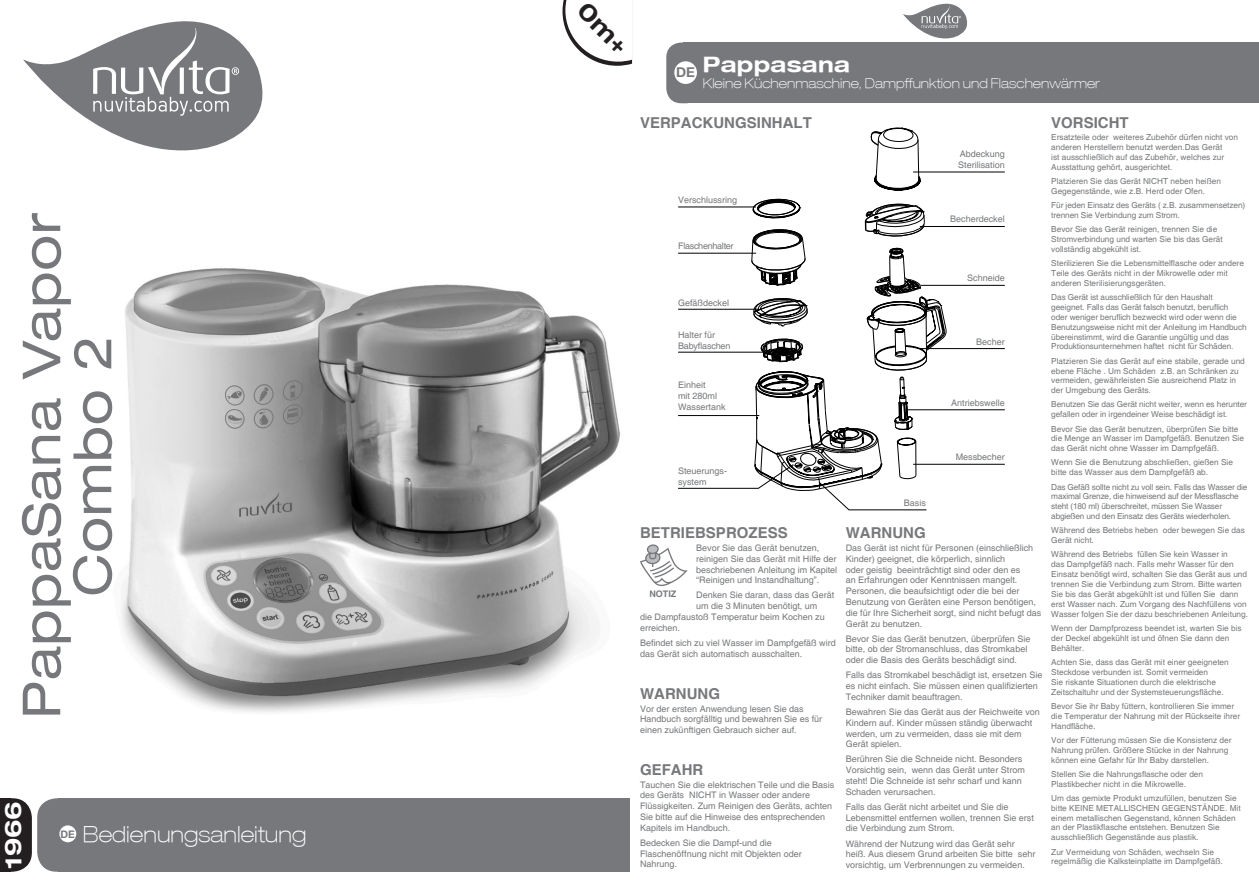
<style>
.page{position:relative;width:1259px;height:893px;background:#fff}
.page>*{position:absolute;margin:0;border:0;box-sizing:border-box;transform-origin:0 0}
.t1{font:expanded 52.5px/51px "Helvetica Neue LT";letter-spacing:.015em;color:#76787b;text-align:center}
.t2{font:700 expanded 22.5px "Helvetica Neue LT";color:#fff}
.t3{font:100 expanded 22.2px "Helvetica Neue LT";color:#fff}
.t4{font:700 expanded 21.3px "Helvetica Neue LT";letter-spacing:.015em;color:#fff}
.t5{font:700 15px "Helvetica";color:#76787b}
.t6{font:100 expanded 13.5px "Helvetica Neue LT";color:#fff}
.t7{font:700 13.5px "Helvetica Neue LT";color:#76787b}
.t8{font:700 10.35px "Helvetica Neue LT";color:#76787b}
.t9{font:9px/10.8px "Helvetica";color:#76787b}
.t10{font:9px/10.8px "Helvetica";letter-spacing:-.02em;color:#76787b}
.t11{font:9px "Helvetica";letter-spacing:-.03em;color:#76787b}
.t12{font:700 9px "Helvetica";color:#76787b}
.t13{font:8.25px/9.9px "Helvetica";color:#76787b}
.t14{font:8.25px/9.9px "Helvetica";letter-spacing:-.02em;color:#76787b}
</style>
<div class="page">
<img style="left:121px;top:268px;width:499px;height:445px">
<div style="left:37px;top:798px;width:43px;height:74px;background:#76787b;border-radius:19px"></div>
<div style="left:58px;top:798px;width:571px;height:74px;background:#76787b"></div>
<svg style="left:11px;top:798px;width:21px;height:74px;background:#3b3738"></svg>
<div style="left:0;top:798px;width:11px;height:74px;background:#231f20"></div>
<svg style="left:23px;top:21px;width:240px;height:129px"></svg>
<div style="left:59px;top:825px;width:17px;height:17px;background:#fff;border-radius:50%"></div>
<div style="left:666px;top:43px;width:35px;height:60px;background:#76787b;border-radius:15px"></div>
<div style="left:684px;top:43px;width:575px;height:60px;background:#76787b"></div>
<div style="left:674px;top:61px;width:23px;height:23px;background:#fff;border-radius:50%"></div>
<svg style="left:640px;top:544px;width:48px;height:42px"></svg>
<svg style="left:678px;top:172px;width:326px;height:338px"></svg>
<svg style="left:871px;top:128px;width:49px;height:62px"></svg>
<hr style="left:920px;top:226px;width:84px;height:1px;background:#000">
<svg style="left:903px;top:3px;width:65px;height:35px"></svg>
<svg style="left:562px;top:0;width:70px;height:66px"></svg>
<p class="t1" style="left:15px;top:719px;width:508px;rotate:-90deg">PappaSana Vapor<br>Combo 2</p>
<p class="t2" style="left:-1px;top:869px;width:69px;rotate:-90deg">1966</p>
<p class="t8" style="left:61px;top:827px;width:16px">DE</p>
<p class="t3" style="left:83px;top:821px;width:225px">Bedienungsanleitung</p>
<p class="t7" style="left:676px;top:64px;width:20px">DE</p>
<p class="t4" style="left:703px;top:51px;width:148px">Pappasana</p>
<p class="t5" style="left:640px;top:113px;width:173px">VERPACKUNGSINHALT</p>
<p class="t6" style="left:703px;top:75px;width:398px">Kleine Küchenmaschine, Dampffunktion und Flaschenwärmer</p>
<p class="t5" style="left:1051px;top:113px;width:79px">VORSICHT</p>
<p class="t13" style="left:1051px;top:133px;width:188px">Ersatzteile oder weiteres Zubehör dürfen nicht von anderen Herstellern benutzt werden.Das Gerät<br>ist ausschließlich auf das Zubehör, welches zur Ausstattung gehört, ausgerichtet.</p>
<p class="t13" style="left:1051px;top:176px;width:171px">Platzieren Sie das Gerät NICHT neben heißen<br>Gegegenstände, wie z.B. Herd oder Ofen.</p>
<p class="t13" style="left:1051px;top:200px;width:195px">Für jeden Einsatz des Geräts ( z.B. zusammensetzen) trennen Sie Verbindung zum Strom.</p>
<p class="t13" style="left:1051px;top:224px;width:173px">Bevor Sie das Gerät reinigen, trennen Sie die<br>Stromverbindung und warten Sie bis das Gerät vollständig abgekühlt ist.</p>
<p class="t13" style="left:1051px;top:258px;width:194px">Sterilizieren Sie die Lebensmittelflasche oder andere<br>Teile des Geräts nicht in der Mikrowelle oder mit anderen Sterilisierungsgeräten.</p>
<p class="t13" style="left:1051px;top:292px;width:197px">Das Gerät ist ausschließlich für den Haushalt geeignet. Falls das Gerät falsch benutzt, beruflich oder weniger beruflich bezweckt wird oder wenn die Benutzungsweise nicht mit der Anleitung im Handbuch übereinstimmt, wird die Garantie ungültig und das Produktionsunternehmen haftet nicht für Schäden.</p>
<p class="t13" style="left:1051px;top:356px;width:195px">Platzieren Sie das Gerät auf eine stabile, gerade und ebene Fläche . Um Schäden z.B. an Schränken zu vermeiden, gewährleisten Sie ausreichend Platz in der Umgebung des Geräts.</p>
<p class="t13" style="left:1051px;top:400px;width:197px">Benutzen Sie das Gerät nicht weiter, wenn es herunter gefallen oder in irgendeiner Weise beschädigt ist.</p>
<p class="t13" style="left:1051px;top:424px;width:194px">Bevor Sie das Gerät benutzen, überprüfen Sie bitte die Menge an Wasser im Dampfgefäß. Benutzen Sie das Gerät nicht ohne Wasser im Dampfgefäß.</p>
<p class="t13" style="left:1051px;top:458px;width:183px">Wenn Sie die Benutzung abschließen, gießen Sie bitte das Wasser aus dem Dampfgefäß ab.</p>
<p class="t14" style="left:1051px;top:482px;width:198px">Das Gefäß sollte nicht zu voll sein. Falls das Wasser die maximal Grenze, die hinweisend auf der Messflasche steht (180 ml) überschreitet, müssen Sie Wasser abgießen und den Einsatz des Geräts wiederholen.</p>
<p class="t13" style="left:1051px;top:526px;width:195px">Während des Betriebs heben oder bewegen Sie das<br>Gerät nicht.</p>
<p class="t13" style="left:1051px;top:550px;width:198px">Während des Betriebs füllen Sie kein Wasser in<br>das Dampfgefäß nach. Falls mehr Wasser für den Einsatz benötigt wird, schalten Sie das Gerät aus und trennen Sie die Verbindung zum Strom. Bitte warten Sie bis das Gerät abgekühlt ist und füllen Sie dann erst Wasser nach. Zum Vorgang des Nachfüllens von Wasser folgen Sie der dazu beschriebenen Anleitung.</p>
<p class="t13" style="left:1051px;top:623px;width:192px">Wenn der Dampfprozess beendet ist, warten Sie bis der Deckel abgekühlt ist und öfnen Sie dann den<br>Behälter.</p>
<p class="t13" style="left:1051px;top:657px;width:179px">Achten Sie, dass das Gerät mit einer geeigneten Steckdose verbunden ist. Somit vermeiden<br>Sie riskante Situationen durch die elektrische Zeitschaltuhr und der Systemsteuerungsfläche.</p>
<p class="t13" style="left:1051px;top:701px;width:190px">Bevor Sie ihr Baby füttern, kontrollieren Sie immer die Temperatur der Nahrung mit der Rückseite ihrer<br>Handfläche.</p>
<p class="t13" style="left:1051px;top:735px;width:182px">Vor der Fütterung müssen Sie die Konsistenz der<br>Nahrung prüfen. Größere Stücke in der Nahrung können eine Gefahr für Ihr Baby darstellen.</p>
<p class="t13" style="left:1051px;top:769px;width:153px">Stellen Sie die Nahrungsflasche oder den<br>Plastikbecher nicht in die Mikrowelle.</p>
<p class="t13" style="left:1051px;top:793px;width:191px">Um das gemixte Produkt umzufüllen, benutzen Sie bitte KEINE METALLISCHEN GEGENSTÄNDE. Mit einem metallischen Gegenstand, können Schäden an der Plastikflasche entstehen. Benutzen Sie ausschließlich Gegenstände aus plastik.</p>
<p class="t13" style="left:1051px;top:847px;width:173px">Zur Vermeidung von Schäden, wechseln Sie regelmäßig die Kalksteinplatte im Dampfgefäß.</p>
<p class="t9" style="left:958px;top:149px;width:48px">Abdeckung<br>Sterilisation</p>
<p class="t9" style="left:678px;top:195px;width:61px">Verschlussring</p>
<p class="t11" style="left:678px;top:240px;width:57px">Flaschenhalter</p>
<p class="t9" style="left:950px;top:214px;width:56px">Becherdeckel</p>
<p class="t9" style="left:967px;top:273px;width:39px">Schneide</p>
<p class="t9" style="left:678px;top:298px;width:53px">Gefäßdeckel</p>
<p class="t10" style="left:678px;top:330px;width:54px">Halter für<br>Babyflaschen</p>
<p class="t9" style="left:976px;top:336px;width:30px">Becher</p>
<p class="t9" style="left:678px;top:380px;width:49px">Einheit<br>mit 280ml<br>Wassertank</p>
<p class="t9" style="left:951px;top:398px;width:55px">Antriebswelle</p>
<p class="t9" style="left:955px;top:452px;width:51px">Messbecher</p>
<p class="t9" style="left:678px;top:465px;width:51px">Steuerungs&shy;system</p>
<p class="t9" style="left:904px;top:498px;width:24px">Basis</p>
<p class="t5" style="left:640px;top:524px;width:149px">BETRIEBSPROZESS</p>
<p class="t5" style="left:845px;top:524px;width:81px">WARNUNG</p>
<p class="t9" style="left:845px;top:543px;width:197px">Das Gerät ist nicht für Personen (einschließlich Kinder) geeignet, die körperlich, sinnlich<br>oder geistig beeinträchtigt sind oder den es<br>an Erfahrungen oder Kenntnissen mangelt.<br>Personen, die beaufsichtigt oder die bei der Benutzung von Geräten eine Person benötigen, die für Ihre Sicherheit sorgt, sind nicht befugt das Gerät zu benutzen.</p>
<p class="t9" style="left:845px;top:633px;width:186px">Bevor Sie das Gerät benutzen, überprüfen Sie bitte, ob der Stromanschluss, das Stromkabel oder die Basis des Geräts beschädigt sind.</p>
<p class="t9" style="left:845px;top:670px;width:198px">Falls das Stromkabel beschädigt ist, ersetzen Sie es nicht einfach. Sie müssen einen qualifizierten<br>Techniker damit beauftragen.</p>
<p class="t9" style="left:845px;top:707px;width:196px">Bewahren Sie das Gerät aus der Reichweite von Kindern auf. Kinder müssen ständig überwacht werden, um zu vermeiden, dass sie mit dem Gerät spielen.</p>
<p class="t9" style="left:845px;top:754px;width:181px">Berühren Sie die Schneide nicht. Besonders Vorsichtig sein, wenn das Gerät unter Strom steht! Die Schneide ist sehr scharf und kann Schaden verursachen.</p>
<p class="t9" style="left:845px;top:802px;width:190px">Falls das Gerät nicht arbeitet und Sie die<br>Lebensmittel entfernen wollen, trennen Sie erst die Verbindung zum Strom.</p>
<p class="t9" style="left:845px;top:838px;width:191px">Während der Nutzung wird das Gerät sehr heiß. Aus diesem Grund arbeiten Sie bitte sehr vorsichtig, um Verbrennungen zu vermeiden.</p>
<p class="t9" style="left:696px;top:543px;width:142px">Bevor Sie das Gerät benutzen, reinigen Sie das Gerät mit Hilfe der beschriebenen Anleitung im Kapitel “Reinigen und Instandhaltung”.</p>
<p class="t9" style="left:696px;top:590px;width:140px">Denken Sie daran, dass das Gerät</p>
<p class="t9" style="left:696px;top:601px;width:123px">um die 3 Minuten benötigt, um</p>
<p class="t9" style="left:640px;top:612px;width:186px">die Dampfaustoß Temperatur beim Kochen zu</p>
<p class="t9" style="left:640px;top:623px;width:42px">erreichen.</p>
<p class="t9" style="left:640px;top:638px;width:197px">Befindet sich zu viel Wasser im Dampfgefäß wird das Gerät sich automatisch ausschalten.</p>
<p class="t12" style="left:649px;top:588px;width:28px">NOTIZ</p>
<p class="t5" style="left:640px;top:684px;width:81px">WARNUNG</p>
<p class="t9" style="left:640px;top:703px;width:184px">Vor der ersten Anwendung lesen Sie das<br>Handbuch sorgfälltig und bewahren Sie es für einen zukünftigen Gebrauch sicher auf.</p>
<p class="t5" style="left:640px;top:760px;width:65px">GEFAHR</p>
<p class="t9" style="left:640px;top:779px;width:196px">Tauchen Sie die elektrischen Teile und die Basis des Geräts NICHT in Wasser oder andere Flüssigkeiten. Zum Reinigen des Geräts, achten Sie bitte auf die Hinweise des entsprechenden Kapitels im Handbuch.</p>
<p class="t9" style="left:640px;top:838px;width:163px">Bedecken Sie die Dampf-und die<br>Flaschenöffnung nicht mit Objekten oder<br>Nahrung.</p>
</div>
